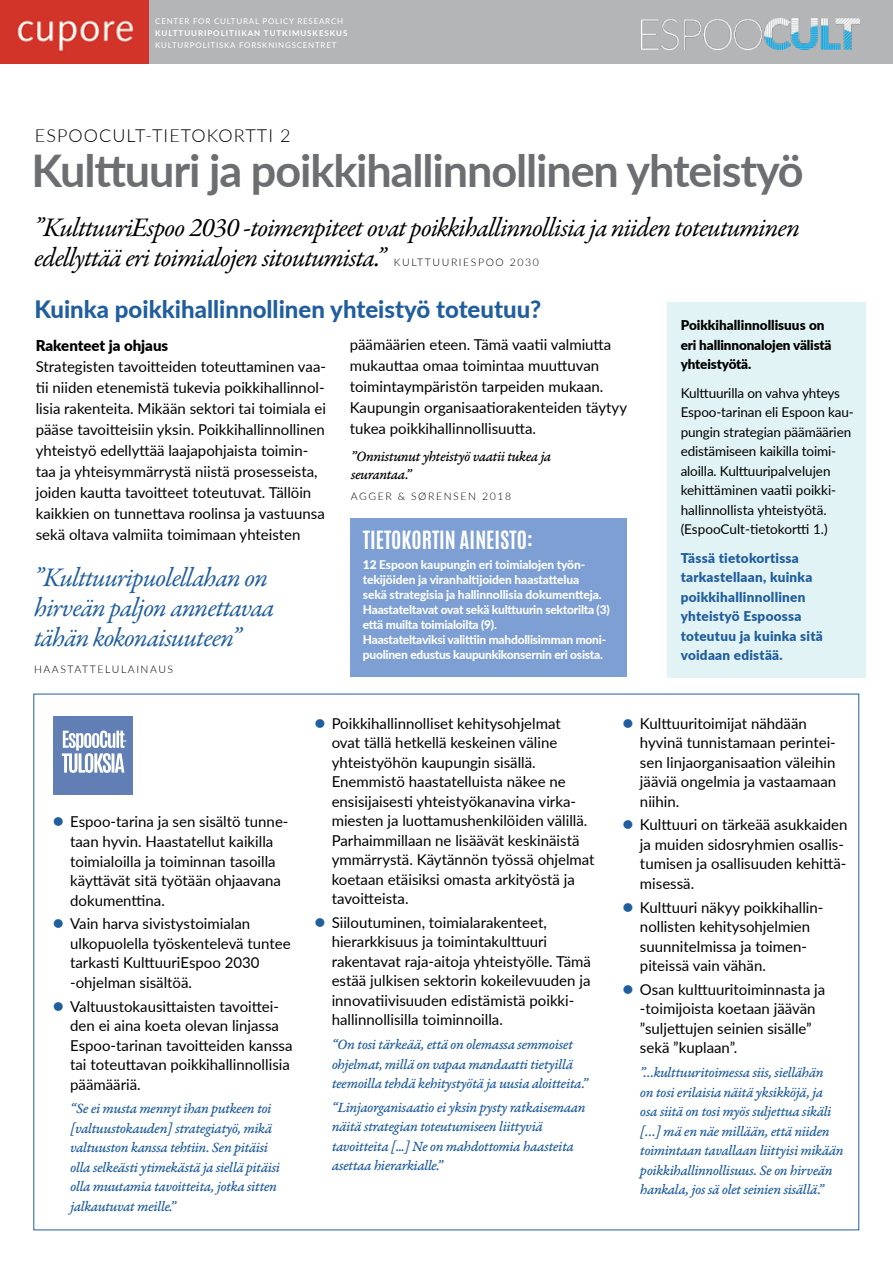
<style>
.page{position:relative;width:893px;height:1263px;background:#fff}
.page>*{position:absolute;margin:0;border:0;box-sizing:border-box;transform-origin:0 0}
.t1{font:700 45px "Lato";letter-spacing:-.025em;color:#6d6e71}
.t2{font:italic 27px/30px "Garamond Premr Pro";letter-spacing:-.035em;color:#000}
.t3{font:italic 27px/30px "Garamond Premr Pro";letter-spacing:-.035em;color:#215e9e}
.t4{font:800 24px "Lato";color:#215e9e}
.t5{font:700 21px "Antonio";color:#fff}
.t6{font:300 18px "Lato";letter-spacing:.06em;color:#000}
.t7{font:15px/19.5px "Lato";color:#000}
.t8{font:15px/19.5px "Garamond Premr Pro Med It Capt";letter-spacing:-.03em;color:#215e9e}
.t9{font:15px/18px "Garamond Premr Pro Med It Capt";letter-spacing:-.03em;color:#000}
.t10{font:900 15px "Lato";color:#000}
.t11{font:13.5px/19.5px "Lato";letter-spacing:-.01em;color:#000}
.t12{font:900 13.5px/19.5px "Lato";letter-spacing:.02em;color:#215e9e}
.t13{font:900 13.5px/19.5px "Lato";letter-spacing:-.01em;color:#000}
.t14{font:800 12px/15px "Lato";letter-spacing:-.02em;color:#fff}
.t15{font:300 10.5px "Lato";letter-spacing:.15em;color:#000}
.t16{font:7.95px "Lato";letter-spacing:.1em;color:#fff}
.t17{font:700 7.95px "Lato";letter-spacing:.12em;color:#fff}
.s1{font-weight:900}
.s2{font-weight:900;font-size:18px;color:#215e9e}
</style>
<div class="page">
<div style="left:0;top:0;width:893px;height:64px;background:#b3b5b7"></div>
<img style="left:641px;top:18px;width:219px;height:32px">
<div style="left:668px;top:303px;width:198px;height:375px;background:#e1f3f4"></div>
<div style="left:350px;top:518px;width:276px;height:159px;background:#7d9fd3"></div>
<img style="left:0;top:0;width:148px;height:64px">
<div style="left:54px;top:716px;width:79px;height:79px;background:#627fb5"></div>
<svg style="left:62px;top:730px;width:64px;height:43px"></svg>
<p class="t16" style="left:155px;top:16px;width:189px">CENTER FOR CULTURAL POLICY RESEARCH</p>
<p class="t17" style="left:155px;top:28px;width:194px">KULTTUURIPOLITIIKAN TUTKIMUSKESKUS</p>
<p class="t16" style="left:155px;top:40px;width:183px">KULTURPOLITISKA FORSKNINGSCENTRET</p>
<p class="t6" style="left:35px;top:123px;width:257px">ESPOOCULT-TIETOKORTTI 2</p>
<h1 class="t1" style="left:32px;top:138px;width:774px">Kulttuuri ja poikkihallinnollinen yhteistyö</h1>
<h2 class="t2" style="left:34px;top:214px;width:767px">”KulttuuriEspoo 2030 -toimenpiteet ovat poikkihallinnollisia ja niiden toteutuminen edellyttää eri toimialojen sitoutumista.”</h2>
<p class="t15" style="left:394px;top:255px;width:147px">KULTTUURIESPOO 2030</p>
<h3 class="t4" style="left:34px;top:291px;width:508px">Kuinka poikkihallinnollinen yhteistyö toteutuu?</h3>
<p class="t10" style="left:36px;top:334px;width:134px">Rakenteet ja ohjaus</p>
<p class="t7" style="left:36px;top:356px;width:292px;line-height:21px">Strategisten tavoitteiden toteuttaminen vaa&shy;tii niiden etenemistä tukevia poikkihallinnol&shy;lisia rakenteita. Mikään sektori tai toimiala ei pääse tavoitteisiin yksin. Poikkihallinnollinen yhteistyö edellyttää laajapohjaista toimin&shy;taa ja yhteisymmärrystä niistä prosesseista, joiden kautta tavoitteet toteutuvat. Tällöin kaikkien on tunnettava roolinsa ja vastuunsa sekä oltava valmiita toimimaan yhteisten</p>
<p class="t7" style="left:350px;top:334px;width:279px;line-height:21px">päämäärien eteen. Tämä vaatii valmiutta mukauttaa omaa toimintaa muuttuvan toimintaympäristön tarpeiden mukaan.<br>Kaupungin organisaatiorakenteiden täytyy tukea poikkihallinnollisuutta.</p>
<p class="t9" style="left:351px;top:448px;width:202px">”Onnistunut yhteistyö vaatii tukea ja seurantaa.”</p>
<p class="t15" style="left:351px;top:489px;width:162px">AGGER &amp; SØRENSEN 2018</p>
<h3 class="t5" style="left:363px;top:525px;width:171px">TIETOKORTIN AINEISTO:</h3>
<p class="t14" style="left:363px;top:556px;width:248px"><span class="s1">12</span> Espoon kaupungin eri toimialojen työn&shy;tekijöiden ja viranhaltijoiden haastattelua<br>sekä strategisia ja hallinnollisia dokumentteja.<br>Haastateltavat ovat sekä kulttuurin sektorilta (3) että muilta toimialoilta (9).<br>Haastateltaviksi valittiin mahdollisimman moni&shy;puolinen edustus kaupunkikonsernin eri osista.</p>
<h2 class="t3" style="left:34px;top:564px;width:242px">”Kulttuuripuolellahan on hirveän paljon annettavaa tähän kokonaisuuteen”</h2>
<p class="t15" style="left:34px;top:662px;width:141px">HAASTATTELULAINAUS</p>
<p class="t13" style="left:681px;top:315px;width:152px">Poikkihallinnollisuus on eri hallinnonalojen välistä yhteistyötä.</p>
<p class="t11" style="left:681px;top:383px;width:175px">Kulttuurilla on vahva yhteys<br>Espoo-tarinan eli Espoon kau&shy;pungin strategian päämäärien edistämiseen kaikilla toimi&shy;aloilla. Kulttuuripalvelujen kehittäminen vaatii poikki&shy;hallinnollista yhteistyötä. (EspooCult-tietokortti 1.)</p>
<p class="t12" style="left:681px;top:548px;width:144px">Tässä tietokortissa tarkastellaan, kuinka poikkihallinnollinen yhteistyö Espoossa toteutuu ja kuinka sitä voidaan edistää.</p>
<p class="t7" style="left:70px;top:812px;width:220px;text-indent:-17px"><span class="s2">•</span> Espoo-tarina ja sen sisältö tunne&shy;taan hyvin. Haastatellut kaikilla toimialoilla ja toiminnan tasoilla käyttävät sitä työtään ohjaavana dokumenttina.</p>
<p class="t7" style="left:70px;top:913px;width:222px;text-indent:-17px"><span class="s2">•</span> Vain harva sivistystoimialan ulkopuolella työskentelevä tuntee tarkasti KulttuuriEspoo 2030 -ohjelman sisältöä.</p>
<p class="t7" style="left:70px;top:996px;width:224px;text-indent:-17px"><span class="s2">•</span> Valtuustokausittaisten tavoittei&shy;den ei aina koeta olevan linjassa<br>Espoo-tarinan tavoitteiden kanssa tai toteuttavan poikkihallinnollisia päämääriä.</p>
<p class="t8" style="left:70px;top:1100px;width:211px">“Se ei musta mennyt ihan putkeen toi [valtuustokauden] strategiatyö, mikä valtuuston kanssa tehtiin. Sen pitäisi olla selkeästi ytimekästä ja siellä pitäisi olla muutamia tavoitteita, jotka sitten jalkautuvat meille.”</p>
<p class="t7" style="left:332px;top:713px;width:264px;text-indent:-17px"><span class="s2">•</span> Poikkihallinnolliset kehitysohjelmat<br>ovat tällä hetkellä keskeinen väline yhteistyöhön kaupungin sisällä.<br>Enemmistö haastatelluista näkee ne ensisijaisesti yhteistyökanavina virka&shy;miesten ja luottamushenkilöiden välillä.<br>Parhaimmillaan ne lisäävät keskinäistä ymmärrystä. Käytännön työssä ohjelmat koetaan etäisiksi omasta arkityöstä ja tavoitteista.</p>
<p class="t7" style="left:332px;top:912px;width:261px;text-indent:-17px"><span class="s2">•</span> Siiloutuminen, toimialarakenteet, hierarkkisuus ja toimintakulttuuri rakentavat raja-aitoja yhteistyölle. Tämä estää julkisen sektorin kokeilevuuden ja innovatiivisuuden edistämistä poikki&shy;hallinnollisilla toiminnoilla.</p>
<p class="t8" style="left:332px;top:1035px;width:258px">“On tosi tärkeää, että on olemassa semmoiset ohjelmat, millä on vapaa mandaatti tietyillä teemoilla tehdä kehitystyötä ja uusia aloitteita.”</p>
<p class="t8" style="left:332px;top:1098px;width:255px">“Linjaorganisaatio ei yksin pysty ratkaisemaan näitä strategian toteutumiseen liittyviä tavoitteita [...] Ne on mahdottomia haasteita asettaa hierarkialle.”</p>
<p class="t7" style="left:640px;top:713px;width:198px;text-indent:-17px"><span class="s2">•</span> Kulttuuritoimijat nähdään hyvinä tunnistamaan perintei&shy;sen linjaorganisaation väleihin jääviä ongelmia ja vastaamaan niihin.</p>
<p class="t7" style="left:640px;top:815px;width:209px;text-indent:-17px"><span class="s2">•</span> Kulttuuri on tärkeää asukkaiden ja muiden sidosryhmien osallis&shy;tumisen ja osallisuuden kehittä&shy;misessä.</p>
<p class="t7" style="left:640px;top:897px;width:185px;text-indent:-17px"><span class="s2">•</span> Kulttuuri näkyy poikkihallin&shy;nollisten kehitysohjelmien suunnitelmissa ja toimen&shy;piteissä vain vähän.</p>
<p class="t7" style="left:640px;top:979px;width:187px;text-indent:-17px"><span class="s2">•</span> Osan kulttuuritoiminnasta ja -toimijoista koetaan jäävän ”suljettujen seinien sisälle” sekä ”kuplaan”.</p>
<p class="t8" style="left:640px;top:1063px;width:205px">”…kulttuuritoimessa siis, siellähän<br>on tosi erilaisia näitä yksikköjä, ja osa siitä on tosi myös suljettua sikäli […] mä en näe millään, että niiden toimintaan tavallaan liittyisi mikään poikkihallinnollisuus. Se on hirveän hankala, jos sä olet seinien sisällä.”</p>
</div>
